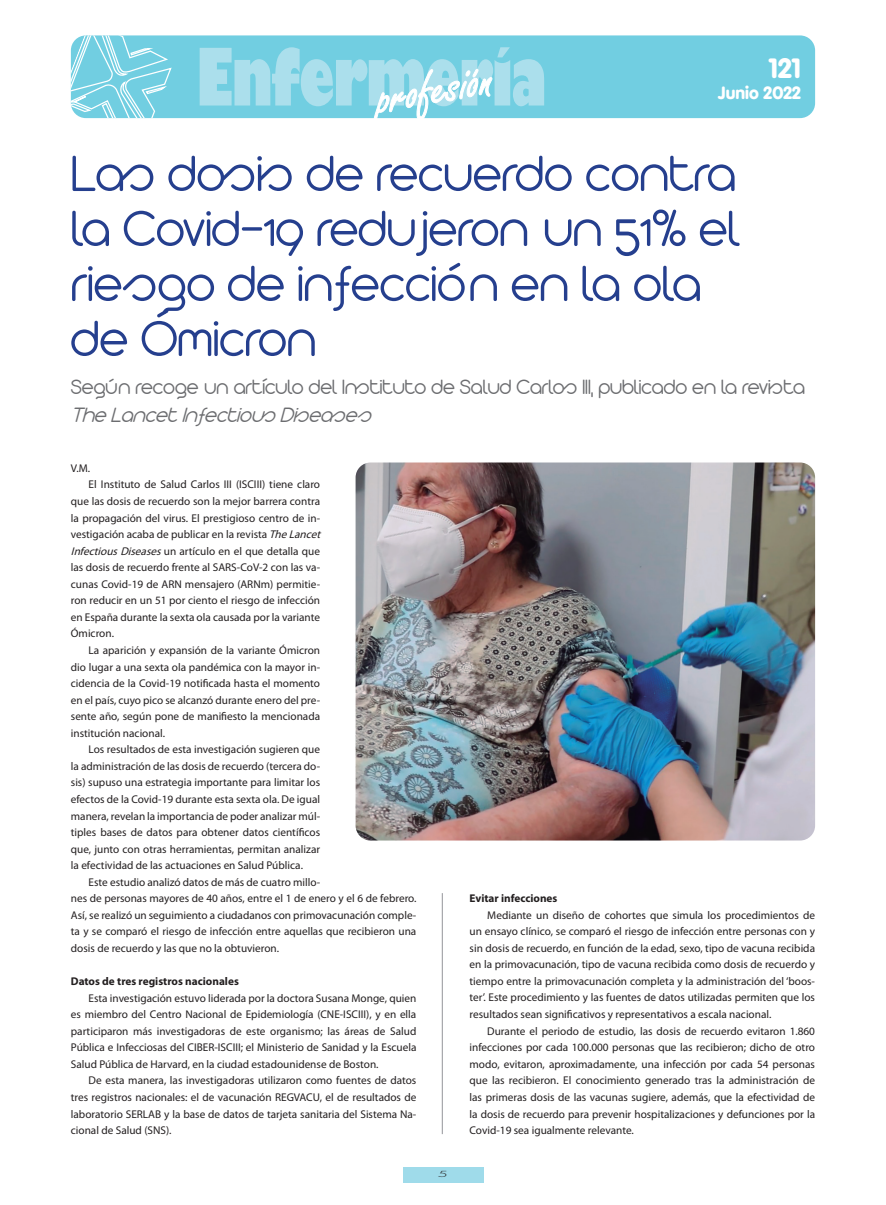
<style>
.page{position:relative;width:886px;height:1205px;background:#fff}
.page>*{position:absolute;margin:0;border:0;box-sizing:border-box;transform-origin:0 0}
.t1{font:300 55px/55px "Arista 2.0 Alternate";color:#253f8e}
.t2{font:900 27.5px "VAG Rounded";color:#fff}
.t3{font:300 22.5px/27.5px "Arista 2.0 Alternate";color:#6c6d70}
.t4{font:900 17.5px "VAG Rounded";color:#fff}
.t5{font:11.25px/16.5px "Myriad Pro";color:#231f20;text-align:justify}
.t6{font:700 11.25px "Myriad Pro";color:#231f20}
.t7{font:11.25px "Myriad Pro";color:#231f20}
.t8{font:300 8.12px "Futura";color:#231f20;scale:2 1}
.s1{font-style:italic}
</style>
<div class="page">
<div style="left:71px;top:35px;width:744px;height:83px;background:#71cee1;border-radius:15px"></div>
<svg style="left:71px;top:35px;width:102px;height:83px"></svg>
<svg style="left:200px;top:47px;width:344px;height:72px"></svg>
<div style="left:403px;top:1167px;width:80px;height:15px;background:#9fdbea"></div>
<img style="left:356px;top:462px;width:459px;height:378px">
<hr style="left:442px;top:893px;width:1px;height:241px;background:#a8a9ad">
<p class="t2" style="left:769px;top:52px;width:34px">121</p>
<p class="t4" style="left:718px;top:82px;width:84px">Junio 2022</p>
<p class="t1" style="left:71px;top:145px;width:666px">Las dosis de recuerdo contra</p>
<p class="t1" style="left:71px;top:200px;width:670px">la Covid-19 redujeron un 51% el riesgo de infección en la ola</p>
<p class="t1" style="left:71px;top:310px;width:247px">de Ó micron</p>
<p class="t3" style="left:71px;top:373px;width:736px">Según recoge un artículo del Instituto de Salud Carlos III, publicado en la revista<br><span class="s1">TheLancetInfectious Dis eas es</span></p>
<p class="t7" style="left:71px;top:462px;width:21px">V.M.</p>
<p class="t5" style="left:71px;top:477px;width:254px;text-align:left;text-indent:18px">El Instituto de Salud Carlos III (ISCIII) tiene claro que las dosis de recuerdo son la mejor barrera contra la propagación del virus. El prestigioso centro de in&shy;vestigación acaba de publicar en la revista <span class="s1">TheLancet InfectiousDiseases</span>un artículo en el que detalla que las dosis de recuerdo frente al SARS-CoV-2 con las va&shy;cunas Covid-19 de ARN mensajero (ARNm) permitie&shy;ron reducir en un 51 por ciento el riesgo de infección en España durante la sexta ola causada por la variante Ómicron.</p>
<p class="t5" style="left:71px;top:642px;width:251px;text-indent:18px">La aparición y expansión de la variante Ómicron dio lugar a una sexta ola pandémica con la mayor in&shy;cidencia de la Covid-19 notificada hasta el momento en el país, cuyo pico se alcanzó durante enero del pre&shy;sente año, según pone de manifiesto la mencionada institución nacional.</p>
<p class="t5" style="left:71px;top:741px;width:251px;text-indent:18px">Los resultados de esta investigación sugieren que la administración de las dosis de recuerdo (tercera do&shy;sis) supuso una estrategia importante para limitar los efectos de la Covid-19 durante esta sexta ola. De igual manera, revelan la importancia de poder analizar múl&shy;tiples bases de datos para obtener datos científicos que, junto con otras herramientas, permitan analizar la efectividad de las actuaciones en Salud Pública.</p>
<p class="t5" style="left:71px;top:874px;width:347px;text-align:left;text-indent:18px">Este estudio analizó datos de más de cuatro millo-<br>nes de personas mayores de 40 años, entre el 1 de enero y el 6 de febrero.<br>Así, se realizó un seguimiento a ciudadanos con primovacunación comple&shy;ta y se comparó el riesgo de infección entre aquellas que recibieron una dosis de recuerdo y las que no la obtuvieron.</p>
<p class="t6" style="left:71px;top:975px;width:169px">Datos de tres registros nacionales</p>
<p class="t5" style="left:71px;top:990px;width:347px;text-indent:18px">Esta investigación estuvo liderada por la doctora Susana Monge, quien es miembro del Centro Nacional de Epidemiología (CNE-ISCIII), y en ella participaron más investigadoras de este organismo; las áreas de Salud Pública e Infecciosas del CIBER-ISCIII; el Ministerio de Sanidad y la Escuela Salud Pública de Harvard, en la ciudad estadounidense de Boston.</p>
<p class="t5" style="left:71px;top:1072px;width:347px;text-indent:18px">De esta manera, las investigadoras utilizaron como fuentes de datos tres registros nacionales: el de vacunación REGVACU, el de resultados de laboratorio SERLAB y la base de datos de tarjeta sanitaria del Sistema Na&shy;cional de Salud (SNS).</p>
<p class="t6" style="left:469px;top:892px;width:89px">Evitar infecciones</p>
<p class="t5" style="left:469px;top:906px;width:347px;text-indent:18px">Mediante un diseño de cohortes que simula los procedimientos de un ensayo clínico, se comparó el riesgo de infección entre personas con y sin dosis de recuerdo, en función de la edad, sexo, tipo de vacuna recibida en la primovacunación, tipo de vacuna recibida como dosis de recuerdo y tiempo entre la primovacunación completa y la administración del ‘boos&shy;ter’. Este procedimiento y las fuentes de datos utilizadas permiten que los resultados sean significativos y representativos a escala nacional.</p>
<p class="t5" style="left:469px;top:1023px;width:347px;text-indent:18px">Durante el periodo de estudio, las dosis de recuerdo evitaron 1.860 infecciones por cada 100.000 personas que las recibieron; dicho de otro modo, evitaron, aproximadamente, una infección por cada 54 personas que las recibieron. El conocimiento generado tras la administración de las primeras dosis de las vacunas sugiere, además, que la efectividad de la dosis de recuerdo para prevenir hospitalizaciones y defunciones por la Covid-19 sea igualmente relevante.</p>
<p class="t8" style="left:438px;top:1169px;width:7px">5</p>
</div>
